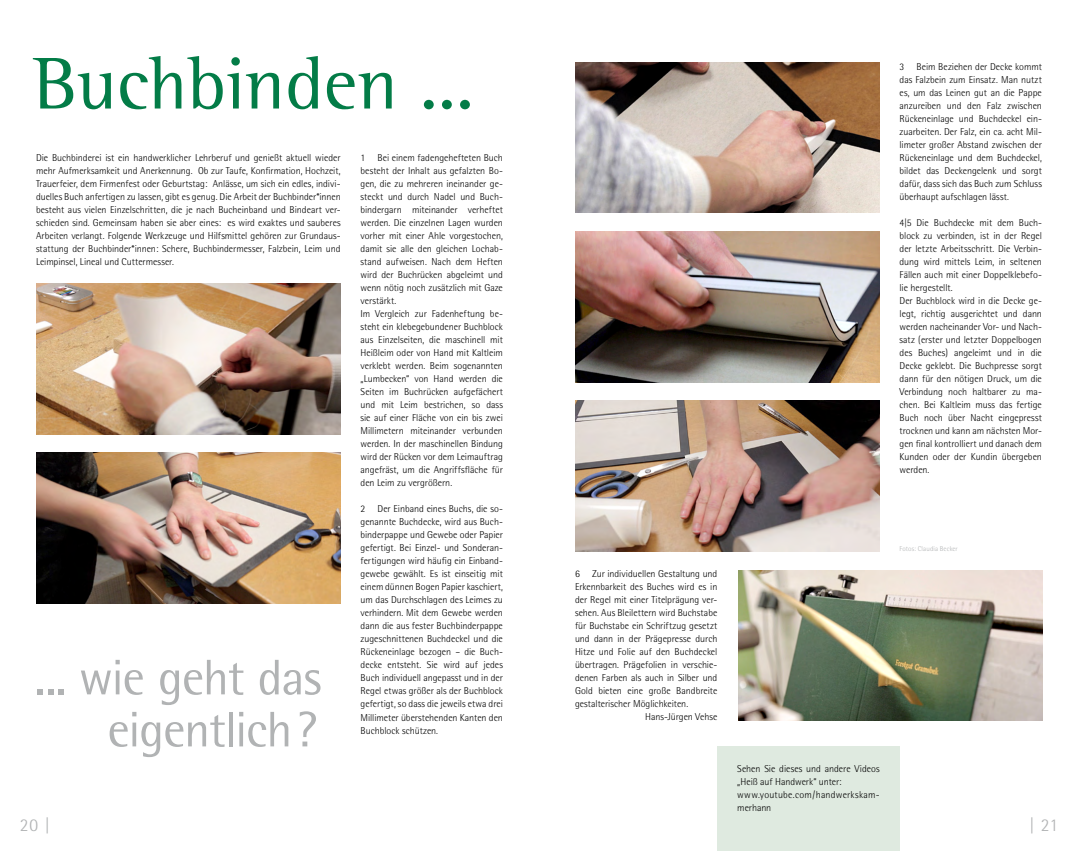
<style>
.page{position:relative;width:1078px;height:851px;background:#fff}
.page>*{position:absolute;margin:0;border:0;box-sizing:border-box;transform-origin:0 0}
.t1{font:75px "Rotis Semi Serif";color:#037c47}
.t2{font:50px/52px "Rotis Semi Sans";letter-spacing:-.025em;color:#b1b3b4;text-align:right}
.t3{font:300 18px "Rotis Semi Sans";color:#b1b3b4}
.t4{font:300 10px/13px "Rotis Semi Sans";color:#000;text-align:justify}
.t5{font:300 7px "Rotis Semi Sans";letter-spacing:.01em;color:#b1b3b4}
</style>
<div class="page">
<img style="left:36px;top:452px;width:304px;height:151px">
<img style="left:36px;top:283px;width:304px;height:151px">
<div style="left:717px;top:746px;width:182px;height:104px;background:#dfeae0"></div>
<img style="left:575px;top:231px;width:304px;height:151px">
<img style="left:575px;top:400px;width:304px;height:151px">
<img style="left:738px;top:570px;width:303px;height:150px">
<img style="left:575px;top:62px;width:304px;height:151px">
<h1 class="t1" style="left:33px;top:39px;width:442px">Buchbinden ...</h1>
<p class="t4" style="left:36px;top:151px;width:306px">Die Buchbinderei ist ein handwerklicher Lehrberuf und genießt aktuell wieder mehr Aufmerksamkeit und Anerkennung. Ob zur Taufe, Konfirmation, Hochzeit, Trauerfeier, dem Firmenfest oder Geburtstag: Anlässe, um sich ein edles, indivi&shy;duelles Buch anfertigen zu lassen, gibt es genug. Die Arbeit der Buchbinder*innen besteht aus vielen Einzelschritten, die je nach Bucheinband und Bindeart ver&shy;schieden sind. Gemeinsam haben sie aber eines: es wird exaktes und sauberes Arbeiten verlangt. Folgende Werkzeuge und Hilfsmittel gehören zur Grundaus&shy;stattung der Buchbinder*innen: Schere, Buchbindermesser, Falzbein, Leim und Leimpinsel, Lineal und Cuttermesser.</p>
<p class="t4" style="left:360px;top:151px;width:144px;text-align:left">1 Bei einem fadengehefteten Buch besteht der Inhalt aus gefalzten Bo&shy;gen, die zu mehreren ineinander ge&shy;steckt und durch Nadel und Buch&shy;bindergarn miteinander verheftet werden. Die einzelnen Lagen wurden vorher mit einer Ahle vorgestochen, damit sie alle den gleichen Lochab&shy;stand aufweisen. Nach dem Heften wird der Buchrücken abgeleimt und wenn nötig noch zusätzlich mit Gaze verstärkt.<br>Im Vergleich zur Fadenheftung be&shy;steht ein klebegebundener Buchblock aus Einzelseiten, die maschinell mit Heißleim oder von Hand mit Kaltleim verklebt werden. Beim sogenannten „Lumbecken“ von Hand werden die Seiten im Buchrücken aufgefächert und mit Leim bestrichen, so dass sie auf einer Fläche von ein bis zwei Millimetern miteinander verbunden werden. In der maschinellen Bindung wird der Rücken vor dem Leimauftrag angefräst, um die Angriffsfläche für den Leim zu vergrößern.</p>
<p class="t4" style="left:360px;top:502px;width:144px">2 Der Einband eines Buchs, die so&shy;genannte Buchdecke, wird aus Buch&shy;binderpappe und Gewebe oder Papier gefertigt. Bei Einzel- und Sonderan&shy;fertigungen wird häufig ein Einband&shy;gewebe gewählt. Es ist einseitig mit einem dünnen Bogen Papier kaschiert, um das Durchschlagen des Leimes zu verhindern. Mit dem Gewebe werden dann die aus fester Buchbinderpappe zugeschnittenen Buchdeckel und die Rückeneinlage bezogen – die Buch&shy;decke entsteht. Sie wird auf jedes Buch individuell angepasst und in der Regel etwas größer als der Buchblock gefertigt, so dass die jeweils etwa drei Millimeter überstehenden Kanten den Buchblock schützen.</p>
<h2 class="t2" style="left:35px;top:651px;width:287px">... wie geht das eigentlich ?</h2>
<p class="t4" style="left:899px;top:60px;width:144px">3 Beim Beziehen der Decke kommt das Falzbein zum Einsatz. Man nutzt es, um das Leinen gut an die Pappe anzureiben und den Falz zwischen Rückeneinlage und Buchdeckel ein&shy;zuarbeiten. Der Falz, ein ca. acht Mil&shy;limeter großer Abstand zwischen der Rückeneinlage und dem Buchdeckel, bildet das Deckengelenk und sorgt dafür, dass sich das Buch zum Schluss überhaupt aufschlagen lässt.</p>
<p class="t4" style="left:899px;top:216px;width:144px;text-align:left">4|5 Die Buchdecke mit dem Buch&shy;block zu verbinden, ist in der Regel der letzte Arbeitsschritt. Die Verbin&shy;dung wird mittels Leim, in seltenen<br>Fällen auch mit einer Doppelklebefo&shy;lie hergestellt.<br>Der Buchblock wird in die Decke ge&shy;legt, richtig ausgerichtet und dann werden nacheinander Vor- und Nach&shy;satz (erster und letzter Doppelbogen des Buches) angeleimt und in die<br>Decke geklebt. Die Buchpresse sorgt dann für den nötigen Druck, um die<br>Verbindung noch haltbarer zu ma&shy;chen. Bei Kaltleim muss das fertige<br>Buch noch über Nacht eingepresst trocknen und kann am nächsten Mor&shy;gen final kontrolliert und danach dem<br>Kunden oder der Kundin übergeben werden.</p>
<p class="t4" style="left:575px;top:567px;width:144px">6 Zur individuellen Gestaltung und</p>
<p class="t4" style="left:575px;top:580px;width:144px">Erkennbarkeit des Buches wird es in</p>
<p class="t4" style="left:575px;top:593px;width:144px">der Regel mit einer Titelprägung ver-</p>
<p class="t4" style="left:575px;top:606px;width:144px">sehen. Aus Bleilettern wird Buchstabe</p>
<p class="t4" style="left:575px;top:619px;width:144px">für Buchstabe ein Schriftzug gesetzt</p>
<p class="t4" style="left:575px;top:632px;width:144px">und dann in der Prägepresse durch</p>
<p class="t4" style="left:575px;top:645px;width:144px">Hitze und Folie auf den Buchdeckel</p>
<p class="t4" style="left:575px;top:658px;width:144px">übertragen. Prägefolien in verschie-</p>
<p class="t4" style="left:575px;top:671px;width:144px">denen Farben als auch in Silber und</p>
<p class="t4" style="left:575px;top:684px;width:144px">Gold bieten eine große Bandbreite</p>
<p class="t4" style="left:575px;top:697px;width:115px">gestalterischer Möglichkeiten.</p>
<p class="t4" style="left:645px;top:710px;width:74px">Hans-Jürgen Vehse</p>
<p class="t4" style="left:737px;top:762px;width:144px;text-align:left">Sehen Sie dieses und andere Videos „Heiß auf Handwerk“ unter: www.youtube.com/handwerkskam&shy;merhann</p>
<p class="t5" style="left:899px;top:544px;width:60px">Fotos: Claudia Becker</p>
<h3 class="t3" style="left:20px;top:814px;width:31px">20 |</h3>
<h3 class="t3" style="left:1029px;top:814px;width:30px">| 21</h3>
</div>
